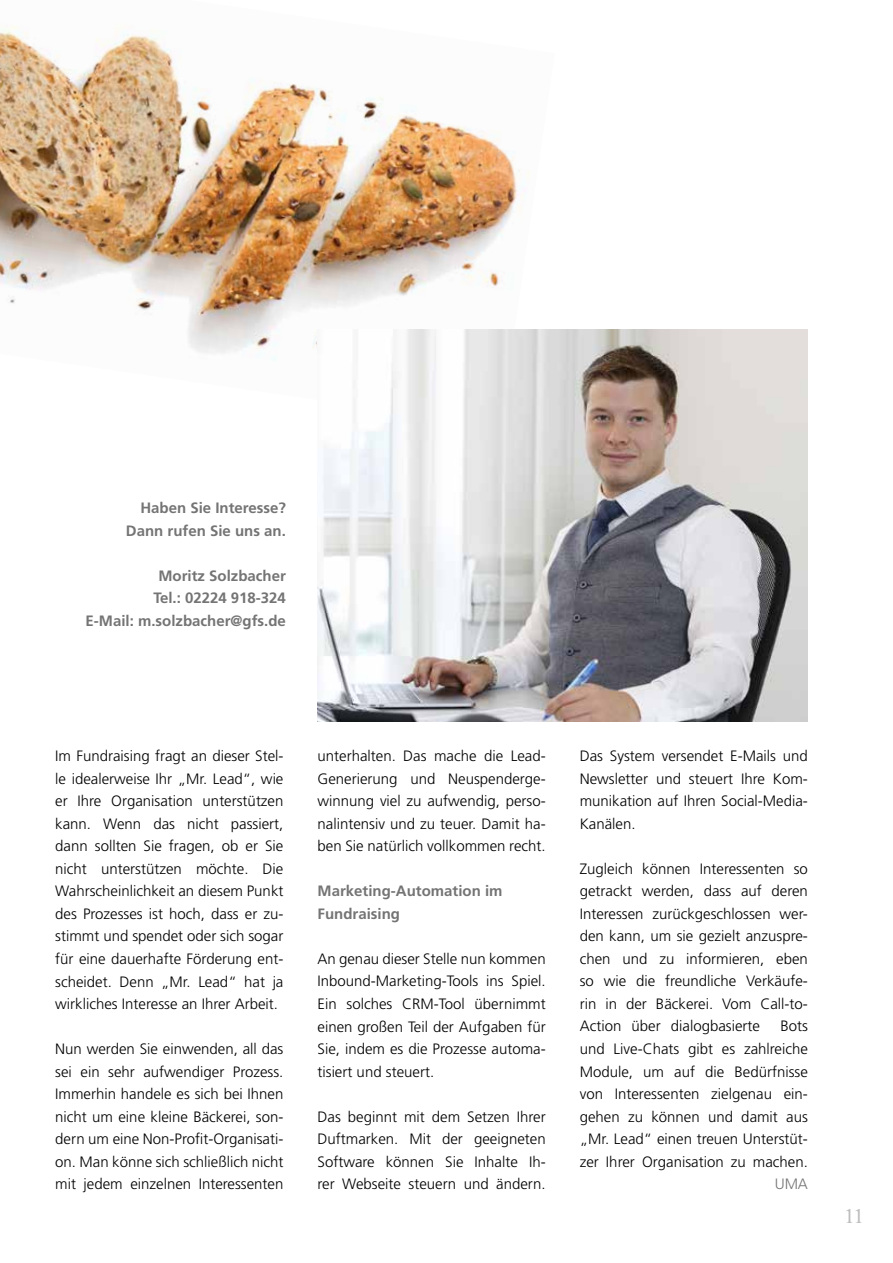
<style>
.page{position:relative;width:893px;height:1263px;background:#fff}
.page>*{position:absolute;margin:0;border:0;box-sizing:border-box;transform-origin:0 0}
.t1{font:22.5px "Rotis Serif";color:#bebebe}
.t2{font:300 15px/22.5px "Frutiger";color:#000;text-align:justify}
.t3{font:700 15px/22.5px "Frutiger";color:#757474;text-align:right}
.t4{font:300 15px "Frutiger";color:#757474}
</style>
<div class="page">
<img style="left:0;top:26px;width:555px;height:334px">
<img style="left:317px;top:330px;width:490px;height:391px">
<p class="t3" style="left:126px;top:497px;width:162px">Haben Sie Interesse?<br>Dann rufen Sie uns an.</p>
<p class="t3" style="left:86px;top:564px;width:202px">Moritz Solzbacher<br>Tel.: 02224 918-324<br>E-Mail: m.solzbacher@gfs.de</p>
<p class="t2" style="left:55px;top:745px;width:230px">Im Fundraising fragt an dieser Stel&shy;le idealerweise Ihr „Mr. Lead“, wie er Ihre Organisation unterstützen kann. Wenn das nicht passiert, dann sollten Sie fragen, ob er Sie nicht unterstützen möchte. Die Wahrscheinlichkeit an diesem Punkt des Prozesses ist hoch, dass er zu&shy;stimmt und spendet oder sich sogar für eine dauerhafte Förderung ent&shy;scheidet. Denn „Mr. Lead“ hat ja wirkliches Interesse an Ihrer Arbeit.</p>
<p class="t2" style="left:55px;top:1038px;width:230px">Nun werden Sie einwenden, all das sei ein sehr aufwendiger Prozess.<br>Immerhin handele es sich bei Ihnen nicht um eine kleine Bäckerei, son&shy;dern um eine Non-Profit-Organisati&shy;on. Man könne sich schließlich nicht mit jedem einzelnen Interessenten</p>
<p class="t2" style="left:317px;top:745px;width:230px">unterhalten. Das mache die Lead-Generierung und Neuspenderge&shy;winnung viel zu aufwendig, perso&shy;nalintensiv und zu teuer. Damit ha&shy;ben Sie natürlich vollkommen recht.</p>
<p class="t3" style="left:317px;top:880px;width:187px;text-align:left">Marketing-Automation im<br>Fundraising</p>
<p class="t2" style="left:317px;top:948px;width:230px">An genau dieser Stelle nun kommen Inbound-Marketing-Tools ins Spiel.<br>Ein solches CRM-Tool übernimmt einen großen Teil der Aufgaben für Sie, indem es die Prozesse automa&shy;tisiert und steuert.</p>
<p class="t2" style="left:317px;top:1105px;width:230px">Das beginnt mit dem Setzen Ihrer Duftmarken. Mit der geeigneten Software können Sie Inhalte Ih&shy;rer Webseite steuern und ändern.</p>
<p class="t2" style="left:580px;top:745px;width:230px">Das System versendet E-Mails und Newsletter und steuert Ihre Kom&shy;munikation auf Ihren Social-Media-Kanälen.</p>
<p class="t2" style="left:580px;top:857px;width:230px">Zugleich können Interessenten so getrackt werden, dass auf deren Interessen zurückgeschlossen wer&shy;den kann, um sie gezielt anzuspre&shy;chen und zu informieren, eben so wie die freundliche Verkäufe&shy;rin in der Bäckerei. Vom Call-to-Action über dialogbasierte</p>
<p class="t2" style="left:580px;top:1015px;width:230px;text-indent:201px">Bots und Live-Chats gibt es zahlreiche Module, um auf die Bedürfnisse von Interessenten zielgenau ein&shy;gehen zu können und damit aus „Mr. Lead“ einen treuen Unterstüt&shy;zer Ihrer Organisation zu machen.</p>
<p class="t4" style="left:775px;top:1176px;width:35px">UMA</p>
<h1 class="t1" style="left:843px;top:1202px;width:22px">11</h1>
</div>
